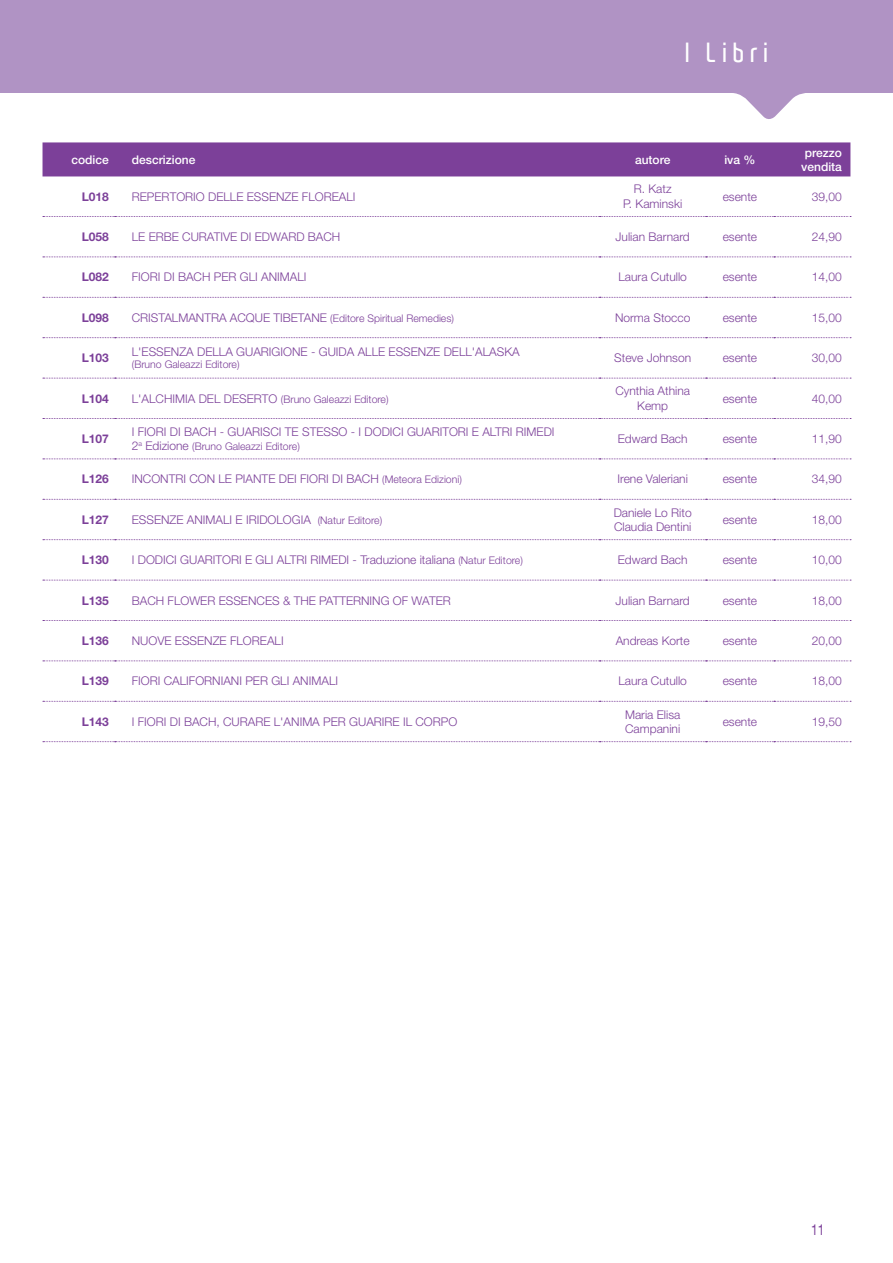
<style>
.page{position:relative;width:893px;height:1263px;background:#fff}
.page>*{position:absolute;margin:0;border:0;box-sizing:border-box;transform-origin:0 0}
.t1{font:600 27px "Aldo";letter-spacing:.2em;color:#fff}
.t2{font:15px "Helvetica Neue LT Std";color:#7c4099;scale:.8 1}
.t3{font:300 12px/14.4px "Helvetica Neue LT Std";color:#7c4099;text-align:center}
.t4{font:700 12px "Helvetica Neue LT Std";color:#7c4099}
.t5{font:500 12px "Helvetica Neue LT Std";color:#fff}
.t6{font:300 10.5px "Helvetica Neue LT Std";color:#7c4099}
.s1{font-size:10.5px}
.s2{font-size:12px}
</style>
<div class="page">
<svg style="left:0;top:0;width:893px;height:119px;fill:#b093c4"></svg>
<div style="left:43px;top:142px;width:807px;height:34px;background:#7c4099"></div>
<svg style="left:43px;top:216px;width:808px;height:1px"></svg>
<svg style="left:43px;top:257px;width:808px;height:1px"></svg>
<svg style="left:43px;top:297px;width:808px;height:1px"></svg>
<svg style="left:43px;top:337px;width:808px;height:1px"></svg>
<svg style="left:43px;top:378px;width:808px;height:1px"></svg>
<svg style="left:43px;top:418px;width:808px;height:1px"></svg>
<svg style="left:43px;top:458px;width:808px;height:1px"></svg>
<svg style="left:43px;top:499px;width:808px;height:1px"></svg>
<svg style="left:43px;top:539px;width:808px;height:1px"></svg>
<svg style="left:43px;top:580px;width:808px;height:1px"></svg>
<svg style="left:43px;top:620px;width:808px;height:1px"></svg>
<svg style="left:43px;top:660px;width:808px;height:1px"></svg>
<svg style="left:43px;top:701px;width:808px;height:1px"></svg>
<svg style="left:43px;top:741px;width:808px;height:1px"></svg>
<p class="t1" style="left:686px;top:37px;width:85px">I Libri</p>
<p class="t5" style="left:71px;top:152px;width:39px">codice</p>
<p class="t5" style="left:132px;top:152px;width:65px">descrizione</p>
<p class="t5" style="left:635px;top:152px;width:37px">autore</p>
<p class="t5" style="left:724px;top:152px;width:33px">iva %</p>
<p class="t5" style="left:805px;top:145px;width:39px">prezzo</p>
<p class="t5" style="left:801px;top:160px;width:42px">vendita</p>
<p class="t4" style="left:82px;top:189px;width:29px">L018</p>
<p class="t3" style="left:132px;top:189px;width:225px">REPERTORIO DELLE ESSENZE FLOREALI</p>
<p class="t3" style="left:634px;top:182px;width:39px">R. Katz</p>
<p class="t3" style="left:623px;top:196px;width:61px">P. Kaminski</p>
<p class="t3" style="left:723px;top:189px;width:36px">esente</p>
<p class="t3" style="left:812px;top:189px;width:32px">39,00</p>
<p class="t4" style="left:82px;top:229px;width:29px">L058</p>
<p class="t3" style="left:132px;top:229px;width:210px">LE ERBE CURATIVE DI EDWARD BACH</p>
<p class="t3" style="left:616px;top:229px;width:76px">Julian Barnard</p>
<p class="t3" style="left:723px;top:229px;width:36px">esente</p>
<p class="t3" style="left:812px;top:229px;width:32px">24,90</p>
<p class="t4" style="left:82px;top:270px;width:29px">L082</p>
<p class="t3" style="left:132px;top:270px;width:176px">FIORI DI BACH PER GLI ANIMALI</p>
<p class="t3" style="left:618px;top:270px;width:70px">Laura Cutullo</p>
<p class="t3" style="left:723px;top:270px;width:36px">esente</p>
<p class="t3" style="left:812px;top:270px;width:32px">14,00</p>
<p class="t4" style="left:82px;top:310px;width:29px">L098</p>
<p class="t3" style="left:132px;top:310px;width:324px">CRISTALMANTRA ACQUE TIBETANE <span class="s1">(Editore Spiritual Remedies)</span></p>
<p class="t3" style="left:615px;top:310px;width:77px">Norma Stocco</p>
<p class="t3" style="left:723px;top:310px;width:36px">esente</p>
<p class="t3" style="left:812px;top:310px;width:32px">15,00</p>
<p class="t4" style="left:82px;top:350px;width:29px">L103</p>
<p class="t3" style="left:132px;top:344px;width:389px">L'ESSENZA DELLA GUARIGIONE - GUIDA ALLE ESSENZE DELL'ALASKA</p>
<p class="t6" style="left:132px;top:358px;width:109px">(Bruno Galeazzi Editore)</p>
<p class="t3" style="left:614px;top:350px;width:78px">Steve Johnson</p>
<p class="t3" style="left:723px;top:350px;width:36px">esente</p>
<p class="t3" style="left:812px;top:350px;width:32px">30,00</p>
<p class="t4" style="left:82px;top:391px;width:29px">L104</p>
<p class="t6" style="left:132px;top:392px;width:258px"><span class="s2">L'ALCHIMIA DEL DESERTO</span> (Bruno Galeazzi Editore)</p>
<p class="t3" style="left:615px;top:384px;width:76px">Cynthia Athina<br>Kemp</p>
<p class="t3" style="left:723px;top:391px;width:36px">esente</p>
<p class="t3" style="left:812px;top:391px;width:32px">40,00</p>
<p class="t4" style="left:82px;top:431px;width:29px">L107</p>
<p class="t3" style="left:132px;top:424px;width:424px">I FIORI DI BACH - GUARISCI TE STESSO - I DODICI GUARITORI E ALTRI RIMEDI</p>
<p class="t6" style="left:132px;top:440px;width:170px"><span class="s2">2</span><sup>a</sup> <span class="s2">Edizione</span> (Bruno Galeazzi Editore)</p>
<p class="t3" style="left:618px;top:431px;width:71px">Edward Bach</p>
<p class="t3" style="left:723px;top:431px;width:36px">esente</p>
<p class="t3" style="left:812px;top:431px;width:32px">11,90</p>
<p class="t4" style="left:82px;top:472px;width:29px">L126</p>
<p class="t3" style="left:132px;top:472px;width:332px">INCONTRI CON LE PIANTE DEI FIORI DI BACH <span class="s1">(Meteora Edizioni)</span></p>
<p class="t3" style="left:617px;top:472px;width:72px">Irene Valeriani</p>
<p class="t3" style="left:723px;top:472px;width:36px">esente</p>
<p class="t3" style="left:812px;top:472px;width:32px">34,90</p>
<p class="t4" style="left:82px;top:512px;width:29px">L127</p>
<p class="t3" style="left:132px;top:512px;width:252px">ESSENZE ANIMALI E IRIDOLOGIA <span class="s1">(Natur Editore)</span></p>
<p class="t3" style="left:614px;top:505px;width:80px">Daniele Lo Rito</p>
<p class="t3" style="left:614px;top:519px;width:79px">Claudia Dentini</p>
<p class="t3" style="left:723px;top:512px;width:36px">esente</p>
<p class="t3" style="left:812px;top:512px;width:32px">18,00</p>
<p class="t4" style="left:82px;top:552px;width:29px">L130</p>
<p class="t3" style="left:132px;top:552px;width:393px">I DODICI GUARITORI E GLI ALTRI RIMEDI - Traduzione italiana <span class="s1">(Natur Editore)</span></p>
<p class="t3" style="left:618px;top:552px;width:71px">Edward Bach</p>
<p class="t3" style="left:723px;top:552px;width:36px">esente</p>
<p class="t3" style="left:812px;top:552px;width:32px">10,00</p>
<p class="t4" style="left:82px;top:593px;width:29px">L135</p>
<p class="t3" style="left:132px;top:593px;width:320px">BACH FLOWER ESSENCES &amp; THE PATTERNING OF WATER</p>
<p class="t3" style="left:616px;top:593px;width:76px">Julian Barnard</p>
<p class="t3" style="left:723px;top:593px;width:36px">esente</p>
<p class="t3" style="left:812px;top:593px;width:32px">18,00</p>
<p class="t4" style="left:82px;top:633px;width:29px">L136</p>
<p class="t3" style="left:132px;top:633px;width:153px">NUOVE ESSENZE FLOREALI</p>
<p class="t3" style="left:616px;top:633px;width:76px">Andreas Korte</p>
<p class="t3" style="left:723px;top:633px;width:36px">esente</p>
<p class="t3" style="left:812px;top:633px;width:32px">20,00</p>
<p class="t4" style="left:82px;top:674px;width:29px">L139</p>
<p class="t3" style="left:132px;top:674px;width:208px">FIORI CALIFORNIANI PER GLI ANIMALI</p>
<p class="t3" style="left:618px;top:674px;width:70px">Laura Cutullo</p>
<p class="t3" style="left:723px;top:674px;width:36px">esente</p>
<p class="t3" style="left:812px;top:674px;width:32px">18,00</p>
<p class="t4" style="left:82px;top:714px;width:29px">L143</p>
<p class="t3" style="left:132px;top:714px;width:327px">I FIORI DI BACH, CURARE L'ANIMA PER GUARIRE IL CORPO</p>
<p class="t3" style="left:625px;top:707px;width:57px">Maria Elisa</p>
<p class="t3" style="left:625px;top:721px;width:57px">Campanini</p>
<p class="t3" style="left:723px;top:714px;width:36px">esente</p>
<p class="t3" style="left:812px;top:714px;width:32px">19,50</p>
<p class="t2" style="left:811px;top:1221px;width:18px">11</p>
</div>
